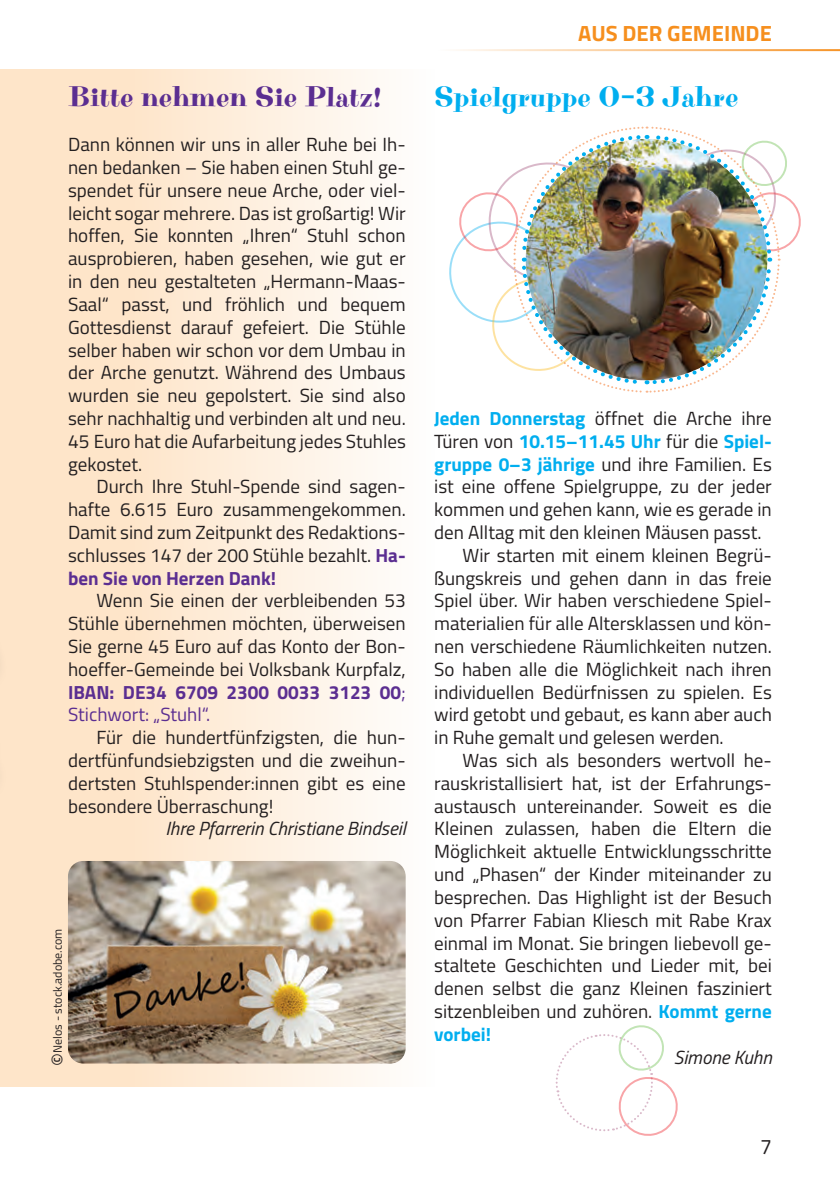
<style>
.page{position:relative;width:840px;height:1191px;background:#fff}
.page>*{position:absolute;margin:0;border:0;box-sizing:border-box;transform-origin:0 0}
.t1{font:29px "Purple Purse";color:#5b2e91}
.t2{font:29px "Purple Purse";color:#00aeef}
.t3{font:700 22px "Titillium Web";color:#f68f1e}
.t4{font:21px "Titillium Web";color:#231f20}
.t5{font:20px "Titillium Web";color:#231f20}
.t6{font:19px/22.8px "Titillium Web";color:#231f20;text-align:justify}
.t7{font:italic 19px "Titillium Web";color:#231f20}
.t8{font:700 19px "Titillium Web";color:#00aeef}
.t9{font:12px "Titillium Web";color:#231f20}
.s1{font-weight:700;color:#5b2e91}
.s2{color:#5b2e91}
.s3{font-weight:700;color:#00aeef}
.s4{font-weight:400;color:#231f20}
</style>
<div class="page">
<hr style="left:435px;top:49px;width:404px;height:2px;background:#f68f1e">
<div style="left:0;top:69px;width:434px;height:1017px;background:linear-gradient(to right,#fee0be,#fefcf9)"></div>
<div style="left:0;top:557px;width:9px;height:261px;background:#fee5c9"></div>
<svg style="left:555px;top:1025px;width:123px;height:111px"></svg>
<img style="left:449px;top:126px;width:352px;height:267px">
<img style="left:68px;top:861px;width:337px;height:202px">
<p class="t3" style="left:578px;top:16px;width:195px">AUS DER GEMEINDE</p>
<h1 class="t1" style="left:68px;top:79px;width:315px">Bitte nehmen Sie Platz!</h1>
<h1 class="t2" style="left:434px;top:79px;width:305px">Spielgruppe 0–3 Jahre</h1>
<p class="t6" style="left:68px;top:132px;width:339px">Dann können wir uns in aller Ruhe bei Ih&shy;nen bedanken – Sie haben einen Stuhl ge&shy;spendet für unsere neue Arche, oder viel&shy;leicht sogar mehrere. Das ist großartig! Wir hoffen, Sie konnten „Ihren“ Stuhl schon ausprobieren, haben gesehen, wie gut er in den neu gestalteten „Hermann-Maas-Saal“ passt, und fröhlich und bequem Gottesdienst darauf gefeiert. Die Stühle selber haben wir schon vor dem Umbau in der Arche genutzt. Während des Umbaus wurden sie neu gepolstert. Sie sind also sehr nachhaltig und verbinden alt und neu.<br>45 Euro hat die Aufarbeitung jedes Stuhles gekostet.</p>
<p class="t6" style="left:68px;top:474px;width:339px;text-indent:28px">Durch Ihre Stuhl-Spende sind sagen&shy;hafte 6.615 Euro zusammengekommen.<br>Damit sind zum Zeitpunkt des Redaktions&shy;schlusses 147 der 200 Stühle bezahlt. <span class="s1">Ha&shy;ben Sie von Herzen Dank!</span></p>
<p class="t6" style="left:68px;top:588px;width:339px;text-indent:28px">Wenn Sie einen der verbleibenden 53<br>Stühle übernehmen möchten, überweisen Sie gerne 45 Euro auf das Konto der Bon&shy;hoeffer-Gemeinde bei Volksbank Kurpfalz, <span class="s1">IBAN: DE34 6709 2300 0033 3123 00</span><span class="s2">; Stichwort: „Stuhl“.</span></p>
<p class="t6" style="left:68px;top:725px;width:339px;text-indent:28px">Für die hundertfünfzigsten, die hun&shy;dertfünfundsiebzigsten und die zweihun&shy;dertsten Stuhlspender:innen gibt es eine besondere Überraschung!</p>
<p class="t7" style="left:165px;top:815px;width:242px">Ihre Pfarrerin Christiane Bindseil</p>
<p class="t6" style="left:434px;top:406px;width:339px"><span class="s3">Jeden Donnerstag</span> öffnet die Arche ihre</p>
<p class="t8" style="left:434px;top:426px;width:339px"><span class="s4">Türen von</span> 10.15–11.45 Uhr <span class="s4">für die</span> Spiel-</p>
<p class="t6" style="left:434px;top:451px;width:339px"><span class="s3">gruppe 0–3 jährige</span> und ihre Familien. Es</p>
<p class="t6" style="left:434px;top:474px;width:339px">ist eine offene Spielgruppe, zu der jeder</p>
<p class="t6" style="left:434px;top:497px;width:339px">kommen und gehen kann, wie es gerade in</p>
<p class="t6" style="left:434px;top:520px;width:328px">den Alltag mit den kleinen Mäusen passt.</p>
<p class="t6" style="left:462px;top:543px;width:310px">Wir starten mit einem kleinen Begrü-</p>
<p class="t6" style="left:434px;top:565px;width:339px">ßungskreis und gehen dann in das freie</p>
<p class="t6" style="left:434px;top:588px;width:339px">Spiel über. Wir haben verschiedene Spiel-</p>
<p class="t6" style="left:434px;top:611px;width:339px">materialien für alle Altersklassen und kön-</p>
<p class="t6" style="left:434px;top:634px;width:339px">nen verschiedene Räumlichkeiten nutzen.</p>
<p class="t6" style="left:434px;top:657px;width:339px">So haben alle die Möglichkeit nach ihren</p>
<p class="t6" style="left:434px;top:679px;width:339px">individuellen Bedürfnissen zu spielen. Es</p>
<p class="t6" style="left:434px;top:702px;width:339px">wird getobt und gebaut, es kann aber auch</p>
<p class="t6" style="left:434px;top:725px;width:291px">in Ruhe gemalt und gelesen werden.</p>
<p class="t6" style="left:462px;top:748px;width:310px">Was sich als besonders wertvoll he-</p>
<p class="t6" style="left:434px;top:771px;width:339px">rauskristallisiert hat, ist der Erfahrungs-</p>
<p class="t6" style="left:434px;top:793px;width:339px">austausch untereinander. Soweit es die</p>
<p class="t6" style="left:434px;top:816px;width:339px">Kleinen zulassen, haben die Eltern die</p>
<p class="t6" style="left:434px;top:839px;width:339px">Möglichkeit aktuelle Entwicklungsschritte</p>
<p class="t6" style="left:434px;top:862px;width:339px">und „Phasen“ der Kinder miteinander zu</p>
<p class="t6" style="left:434px;top:885px;width:339px">besprechen. Das Highlight ist der Besuch</p>
<p class="t6" style="left:434px;top:907px;width:339px">von Pfarrer Fabian Kliesch mit Rabe Krax</p>
<p class="t6" style="left:434px;top:930px;width:339px">einmal im Monat. Sie bringen liebevoll ge-</p>
<p class="t6" style="left:434px;top:953px;width:339px">staltete Geschichten und Lieder mit, bei</p>
<p class="t6" style="left:434px;top:976px;width:339px">denen selbst die ganz Kleinen fasziniert</p>
<p class="t6" style="left:434px;top:999px;width:339px">sitzenbleiben und zuhören. <span class="s3">Kommt gerne</span></p>
<p class="t8" style="left:434px;top:1019px;width:58px">vorbei!</p>
<p class="t9" style="left:49px;top:1052px;width:126px;rotate:-90deg">Nelos - stock.adobe.com</p>
<p class="t5" style="left:44px;top:1065px;width:14px;rotate:-90deg">©</p>
<p class="t7" style="left:673px;top:1043px;width:99px">Simone Kuhn</p>
<p class="t4" style="left:759px;top:1131px;width:13px">7</p>
</div>
